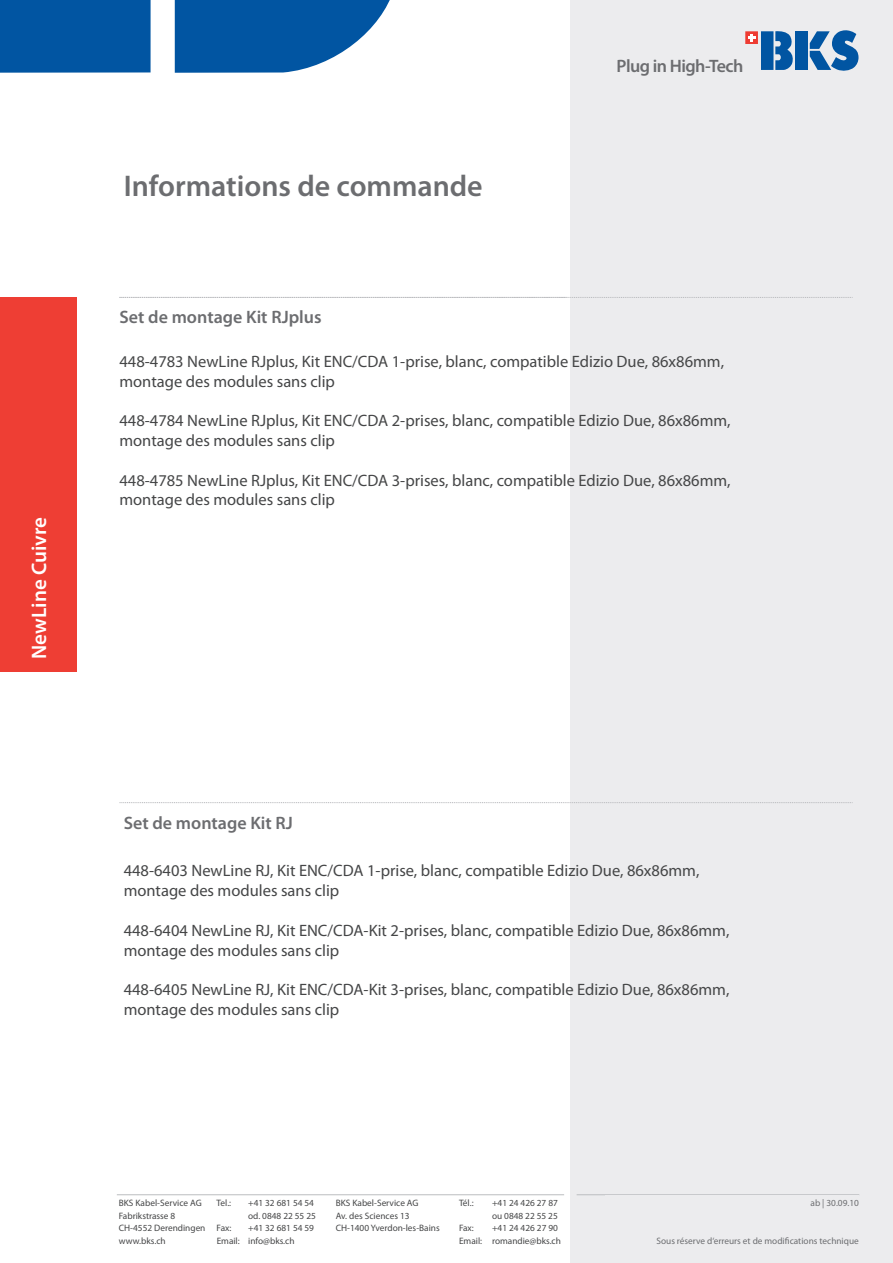
<style>
.page{position:relative;width:893px;height:1263px;background:#fff}
.page>*{position:absolute;margin:0;border:0;box-sizing:border-box;transform-origin:0 0}
.t1{font:600 30px "Myriad Pro";color:#6c6d70}
.t2{font:600 21px "Myriad Pro";color:#fff}
.t3{font:600 18px "Myriad Pro";color:#6c6d70}
.t4{font:600 18px "Myriad Pro";letter-spacing:-.03em;color:#6c6d70}
.t5{font:16.5px/19.8px "Myriad Pro";color:#454647}
.t6{font:9.3px "Myriad Pro";color:#454647}
.t7{font:9.3px "Myriad Pro";color:#6c6d70}
</style>
<div class="page">
<div style="left:570px;top:0;width:323px;height:1263px;background:#ececee"></div>
<div style="left:0;top:0;width:151px;height:73px;background:#0155a2"></div>
<svg style="left:175px;top:0;width:215px;height:73px"></svg>
<div style="left:795px;top:31px;width:13px;height:39px;background:#0155a2"></div>
<svg style="left:761px;top:31px;width:32px;height:39px"></svg>
<svg style="left:810px;top:30px;width:48px;height:41px"></svg>
<div style="left:745px;top:31px;width:13px;height:13px;background:#ee3b32"></div>
<svg style="left:748px;top:34px;width:7px;height:7px"></svg>
<hr style="left:117px;top:1194px;width:447px;height:1px;background:#bcbdc0">
<hr style="left:577px;top:1194px;width:282px;height:1px;background:#bcbdc0">
<div style="left:0;top:297px;width:77px;height:374px;background:#ee3e34"></div>
<svg style="left:119px;top:802px;width:734px;height:1px"></svg>
<svg style="left:119px;top:297px;width:734px;height:1px"></svg>
<p class="t2" style="left:26px;top:659px;width:143px;rotate:-90deg">NewLine Cuivre</p>
<h1 class="t1" style="left:124px;top:167px;width:361px">Informations de commande</h1>
<p class="t4" style="left:617px;top:54px;width:128px">Plug in High-Tech</p>
<p class="t3" style="left:119px;top:305px;width:204px">Set de montage Kit RJplus</p>
<p class="t5" style="left:119px;top:351px;width:606px">448-4783 NewLine RJplus, Kit ENC/CDA 1-prise, blanc, compatible Edizio Due, 86x86mm, montage des modules sans clip</p>
<p class="t5" style="left:119px;top:411px;width:613px">448-4784 NewLine RJplus, Kit ENC/CDA 2-prises, blanc, compatible Edizio Due, 86x86mm, montage des modules sans clip</p>
<p class="t5" style="left:119px;top:470px;width:613px">448-4785 NewLine RJplus, Kit ENC/CDA 3-prises, blanc, compatible Edizio Due, 86x86mm, montage des modules sans clip</p>
<p class="t3" style="left:124px;top:812px;width:171px">Set de montage Kit RJ</p>
<p class="t5" style="left:124px;top:860px;width:577px">448-6403 NewLine RJ, Kit ENC/CDA 1-prise, blanc, compatible Edizio Due, 86x86mm, montage des modules sans clip</p>
<p class="t5" style="left:124px;top:920px;width:607px">448-6404 NewLine RJ, Kit ENC/CDA-Kit 2-prises, blanc, compatible Edizio Due, 86x86mm, montage des modules sans clip</p>
<p class="t5" style="left:124px;top:979px;width:607px">448-6405 NewLine RJ, Kit ENC/CDA-Kit 3-prises, blanc, compatible Edizio Due, 86x86mm, montage des modules sans clip</p>
<p class="t7" style="left:810px;top:1197px;width:50px">ab | 30.09.10</p>
<p class="t6" style="left:119px;top:1197px;width:84px">BKS Kabel-Service AG</p>
<p class="t6" style="left:217px;top:1197px;width:16px">Tel.:</p>
<p class="t6" style="left:248px;top:1197px;width:67px">+41 32 681 54 54</p>
<p class="t6" style="left:336px;top:1197px;width:84px">BKS Kabel-Service AG</p>
<p class="t6" style="left:459px;top:1197px;width:16px">Tél.:</p>
<p class="t6" style="left:492px;top:1197px;width:67px">+41 24 426 27 87</p>
<p class="t6" style="left:119px;top:1209px;width:58px">Fabrikstrasse 8</p>
<p class="t6" style="left:248px;top:1209px;width:69px">od. 0848 22 55 25</p>
<p class="t6" style="left:336px;top:1209px;width:75px">Av. des Sciences 13</p>
<p class="t6" style="left:492px;top:1209px;width:67px">ou 0848 22 55 25</p>
<p class="t6" style="left:119px;top:1222px;width:114px">CH-4552 Derendingen Fax:</p>
<p class="t6" style="left:248px;top:1222px;width:67px">+41 32 681 54 59</p>
<p class="t6" style="left:336px;top:1222px;width:105px">CH-1400 Yverdon-les-Bains</p>
<p class="t6" style="left:459px;top:1222px;width:16px">Fax:</p>
<p class="t6" style="left:492px;top:1222px;width:67px">+41 24 426 27 90</p>
<p class="t6" style="left:119px;top:1235px;width:48px">www.bks.ch</p>
<p class="t6" style="left:217px;top:1235px;width:79px">Email: info@bks.ch</p>
<p class="t6" style="left:459px;top:1235px;width:103px">Email: romandie@bks.ch</p>
<p class="t7" style="left:656px;top:1235px;width:204px">Sous réserve d‘erreurs et de modifications technique</p>
</div>
